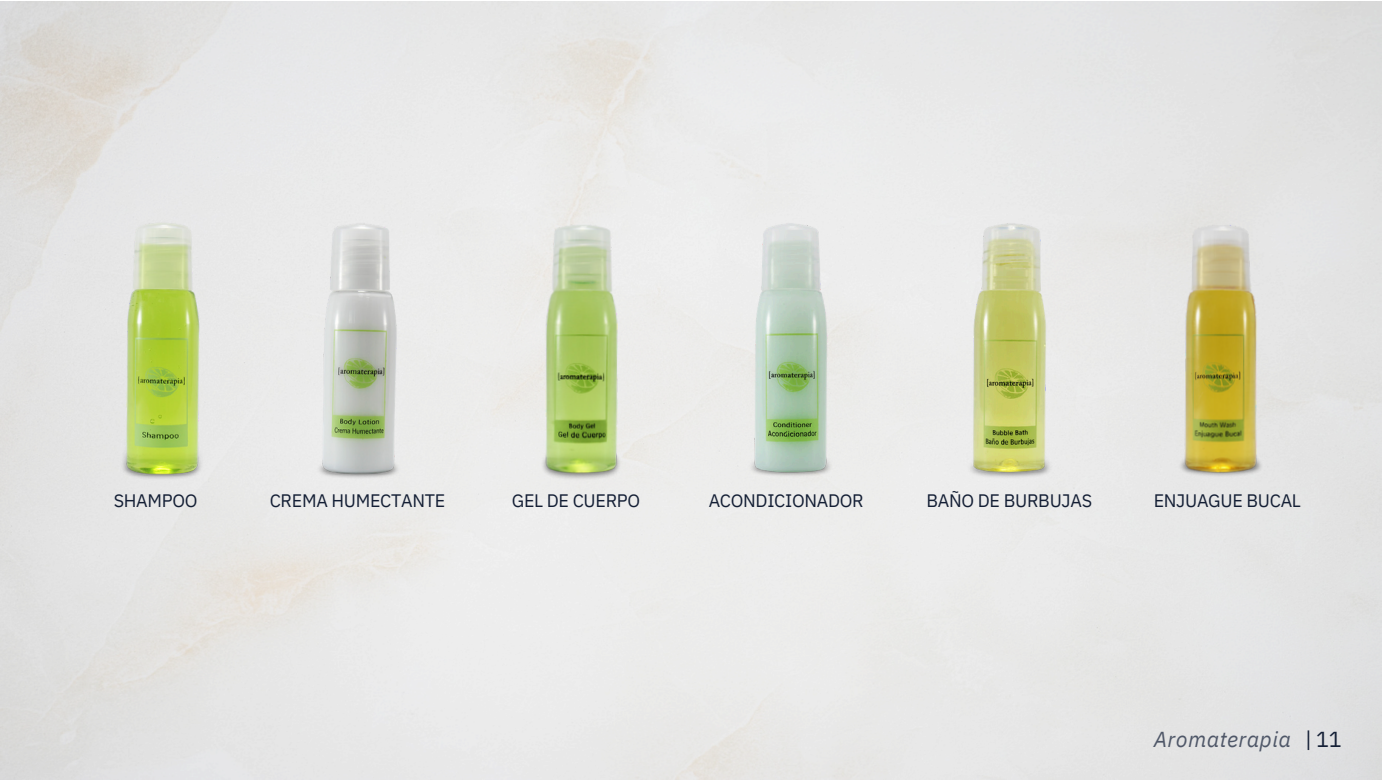
<style>
.page{position:relative;width:1382px;height:780px;background:#fff}
.page>*{position:absolute;margin:0;border:0;box-sizing:border-box;transform-origin:0 0}
.t1{font:italic 21.62px "IBM Plex Sans";letter-spacing:.02em;color:#4f5768}
.t2{font:21.62px "IBM Plex Sans";color:#141f35}
.t3{font:18px "IBM Plex Sans";letter-spacing:-.015em;color:#141f35}
</style>
<div class="page">
<img style="left:654px;top:162px;width:478px;height:387px">
<img style="left:307px;top:202px;width:105px;height:295px">
<img style="left:1091px;top:167px;width:257px;height:377px">
<img style="left:451px;top:152px;width:253px;height:371px">
<img style="left:25px;top:162px;width:260px;height:385px">
<p class="t3" style="left:114px;top:488px;width:85px">SHAMPOO</p>
<p class="t3" style="left:270px;top:488px;width:177px">CREMA HUMECTANTE</p>
<p class="t3" style="left:512px;top:488px;width:130px">GEL DE CUERPO</p>
<p class="t3" style="left:709px;top:488px;width:157px">ACONDICIONADOR</p>
<p class="t3" style="left:926px;top:488px;width:167px">BAÑO DE BURBUJAS</p>
<h1 class="t3" style="left:1154px;top:488px;width:149px">ENJUAGUE BUCAL</h1>
<p class="t1" style="left:1154px;top:724px;width:139px">Aromaterapia</p>
<p class="t2" style="left:1305px;top:724px;width:38px">|11</p>
</div>
